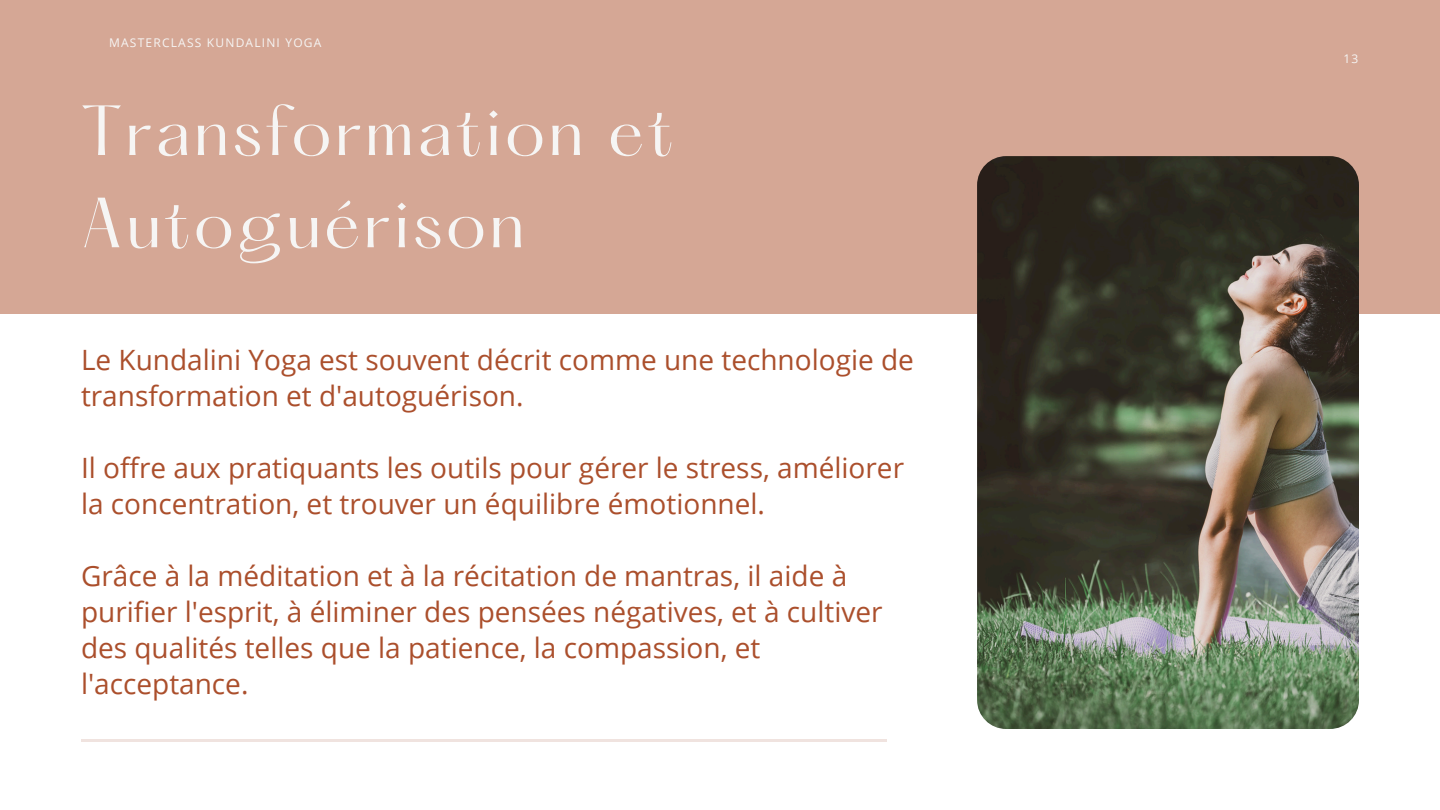
<style>
.page{position:relative;width:1440px;height:810px;background:#fff}
.page>*{position:absolute;margin:0;border:0;box-sizing:border-box;transform-origin:0 0}
.t1{font:62px/92.2px "Hatton";letter-spacing:.05em;color:#f6f5f4}
.t2{font:28px/36px "Open Sans";color:#ab4f2c}
.t3{font:12px "Open Sans";letter-spacing:.1em;color:#f6f5f4}
</style>
<div class="page">
<div style="left:0;top:0;width:1440px;height:314px;background:#d5a795"></div>
<img style="left:977px;top:156px;width:382px;height:573px;border-radius:29px">
<hr style="left:81px;top:739px;width:805px;height:3px;background:#f0e3df">
<h2 class="t3" style="left:109px;top:34px;width:214px">MASTERCLASS KUNDALINI YOGA</h2>
<h2 class="t1" style="left:81px;top:92px;width:594px">Transformation et<br>Autoguérison</h2>
<p class="t2" style="left:81px;top:341px;width:834px">Le Kundalini Yoga est souvent décrit comme une technologie de transformation et d'autoguérison.</p>
<p class="t2" style="left:81px;top:449px;width:825px">Il offre aux pratiquants les outils pour gérer le stress, améliorer la concentration, et trouver un équilibre émotionnel.</p>
<h1 class="t2" style="left:81px;top:557px;width:803px">Grâce à la méditation et à la récitation de mantras, il aide à purifier l'esprit, à éliminer des pensées négatives, et à cultiver des qualités telles que la patience, la compassion, et l'acceptance.</h1>
<h2 class="t3" style="left:1343px;top:50px;width:16px">13</h2>
</div>
